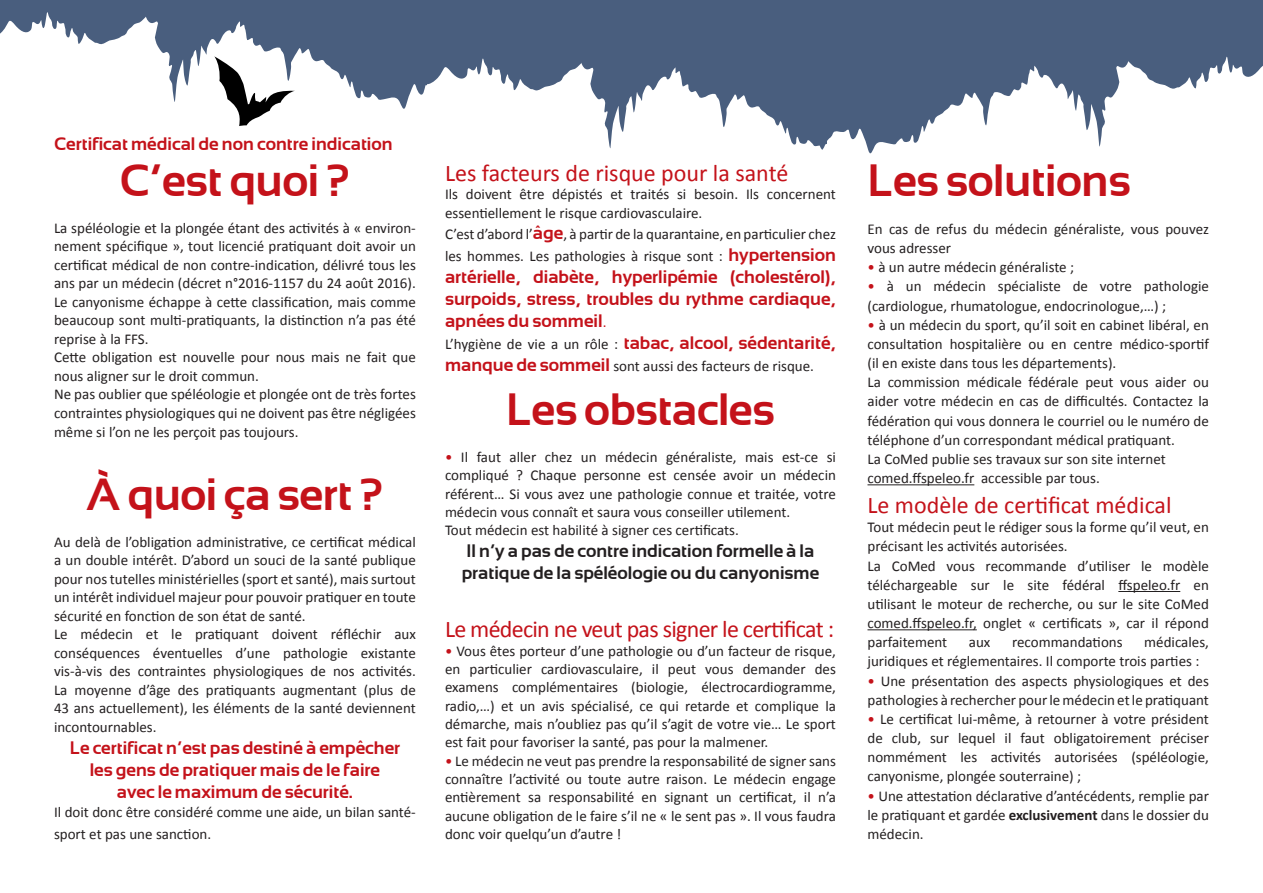
<style>
.page{position:relative;width:1263px;height:893px;background:#fff}
.page>*{position:absolute;margin:0;border:0;box-sizing:border-box;transform-origin:0 0}
.texte{font:700 45px "Sansation";letter-spacing:-.01em;color:#c4121a}
.texte-2{font:24px "Calibri";color:#c4121a}
.texte-3{font:24px "Calibri";letter-spacing:-.03em;color:#c4121a}
.texte-4{font:700 18px/21.9px "Sansation";color:#c4121a;text-align:justify}
.sansation{font:700 18px "Sansation";color:#c4121a}
.texte-5{font:700 18px/21.9px "Sansation";color:#231f20}
.titre{font:700 18px "Sansation";color:#c4121a}
.texte-6{font:15px/19.2px "Calibri";color:#231f20;text-align:justify}
.sansation-2{font:15px/22.2px "Calibri";color:#231f20}
.s1{font-family:"Sansation";font-weight:700;font-size:18px;color:#c4121a}
.s2{font-family:"Calibri";font-weight:400;font-size:15px}
.s3{font-family:"Calibri";font-weight:400;font-size:15px;color:#231f20}
.s4{color:#c4121a}
.s5{font-weight:700}
</style>
<div class="page">
<hr style="left:867px;top:484px;width:107px;height:1px;background:#231f20">
<hr style="left:1118px;top:591px;width:62px;height:1px;background:#231f20">
<hr style="left:867px;top:629px;width:110px;height:1px;background:#231f20">
<svg style="left:0;top:0;width:1263px;height:154px"></svg>
<p class="titre" style="left:54px;top:134px;width:340px">Certificat médical de non contre indication</p>
<p class="texte" style="left:119px;top:154px;width:232px">C’est quoi ?</p>
<p class="texte-6" style="left:54px;top:218px;width:363px;line-height:18.6px">La spéléologie et la plongée étant des activités à « environ&shy;nement spécifique », tout licencié pratiquant doit avoir un certificat médical de non contre-indication, délivré tous les ans par un médecin (décret n°2016-1157 du 24 août 2016).<br>Le canyonisme échappe à cette classification, mais comme beaucoup sont multi-pratiquants, la distinction n’a pas été reprise à la FFS.</p>
<p class="texte-6" style="left:54px;top:348px;width:363px;line-height:18.6px">Cette obligation est nouvelle pour nous mais ne fait que nous aligner sur le droit commun.</p>
<p class="texte-6" style="left:54px;top:385px;width:363px;line-height:18.6px">Ne pas oublier que spéléologie et plongée ont de très fortes contraintes physiologiques qui ne doivent pas être négligées même si l’on ne les perçoit pas toujours.</p>
<p class="texte" style="left:86px;top:468px;width:299px">À quoi ça sert ?</p>
<p class="texte-6" style="left:54px;top:532px;width:363px;line-height:18.6px">Au delà de l’obligation administrative, ce certificat médical a un double intérêt. D’abord un souci de la santé publique pour nos tutelles ministérielles (sport et santé), mais surtout un intérêt individuel majeur pour pouvoir pratiquer en toute sécurité en fonction de son état de santé.</p>
<p class="texte-6" style="left:54px;top:625px;width:363px;line-height:18.6px">Le médecin et le pratiquant doivent réfléchir aux conséquences éventuelles d’une pathologie existante vis-à-vis des contraintes physiologiques de nos activités.<br>La moyenne d’âge des pratiquants augmentant (plus de 43 ans actuellement), les éléments de la santé deviennent incontournables.</p>
<p class="sansation" style="left:70px;top:737px;width:332px">Le certificat n’est pas destiné à empêcher</p>
<p class="sansation" style="left:90px;top:760px;width:292px">les gens de pratiquer mais de le faire</p>
<p class="sansation" style="left:117px;top:782px;width:238px">avec le maximum de sécurité.</p>
<p class="sansation-2" style="left:54px;top:801px;width:363px">Il doit donc être considéré comme une aide, un bilan santé&shy;sport et pas une sanction.</p>
<p class="texte-2" style="left:445px;top:158px;width:345px">Les facteurs de risque pour la santé</p>
<p class="texte-6" style="left:445px;top:185px;width:392px;line-height:18.3px">Ils doivent être dépistés et traités si besoin. Ils concernent essentiellement le risque cardiovasculaire.</p>
<p class="texte-6" style="left:445px;top:224px;width:392px;line-height:21.9px">C’est d’abord l’<span class="s1">âge</span>, à partir de la quarantaine, en particulier chez les hommes. Les pathologies à risque sont : <span class="s1">hypertension</span></p>
<p class="texte-4" style="left:445px;top:266px;width:392px">artérielle, diabète, hyperlipémie (cholestérol), surpoids, stress, troubles du rythme cardiaque, apnées du sommeil<span class="s2">.</span></p>
<p class="texte-4" style="left:445px;top:332px;width:392px"><span class="s3">L’hygiène de vie a un rôle :</span> tabac, alcool, sédentarité,</p>
<p class="texte-6" style="left:445px;top:356px;width:371px"><span class="s1">manque de sommeil</span> sont aussi des facteurs de risque.</p>
<p class="texte" style="left:506px;top:384px;width:270px">Les obstacles</p>
<p class="texte-6" style="left:445px;top:448px;width:392px;line-height:18.3px"><span class="s4">•</span> Il faut aller chez un médecin généraliste, mais est-ce si compliqué ? Chaque personne est censée avoir un médecin référent… Si vous avez une pathologie connue et traitée, votre médecin vous connaît et saura vous conseiller utilement.</p>
<p class="texte-6" style="left:445px;top:521px;width:295px">Tout médecin est habilité à signer ces certificats.</p>
<p class="texte-5" style="left:462px;top:540px;width:359px">Il n’y a pas de contre indication formelle à la pratique de la spéléologie ou du canyonisme</p>
<p class="texte-3" style="left:445px;top:614px;width:391px">Le médecin ne veut pas signer le certificat :</p>
<p class="texte-6" style="left:445px;top:642px;width:392px;line-height:18.3px"><span class="s4">•</span> Vous êtes porteur d’une pathologie ou d’un facteur de risque, en particulier cardiovasculaire, il peut vous demander des examens complémentaires (biologie, électrocardiogramme, radio,…) et un avis spécialisé, ce qui retarde et complique la démarche, mais n’oubliez pas qu’il s’agit de votre vie… Le sport est fait pour favoriser la santé, pas pour la malmener.</p>
<p class="texte-6" style="left:445px;top:752px;width:392px;line-height:18.3px"><span class="s4">•</span> Le médecin ne veut pas prendre la responsabilité de signer sans connaître l’activité ou toute autre raison. Le médecin engage entièrement sa responsabilité en signant un certificat, il n’a aucune obligation de le faire s’il ne « le sent pas ». Il vous faudra donc voir quelqu’un d’autre !</p>
<p class="texte" style="left:867px;top:154px;width:265px">Les solutions</p>
<p class="texte-6" style="left:867px;top:219px;width:343px">En cas de refus du médecin généraliste, vous pouvez vous adresser</p>
<p class="texte-6" style="left:867px;top:258px;width:208px"><span class="s4">•</span> à un autre médecin généraliste ;</p>
<p class="texte-6" style="left:867px;top:277px;width:343px"><span class="s4">•</span> à un médecin spécialiste de votre pathologie (cardiologue, rhumatologue, endocrinologue,…) ;</p>
<p class="texte-6" style="left:867px;top:315px;width:343px"><span class="s4">•</span> à un médecin du sport, qu’il soit en cabinet libéral, en consultation hospitalière ou en centre médico-sportif (il en existe dans tous les départements).</p>
<p class="texte-6" style="left:867px;top:373px;width:343px">La commission médicale fédérale peut vous aider ou aider votre médecin en cas de difficultés. Contactez la fédération qui vous donnera le courriel ou le numéro de téléphone d’un correspondant médical pratiquant.</p>
<p class="texte-6" style="left:867px;top:449px;width:300px">La CoMed publie ses travaux sur son site internet</p>
<p class="texte-6" style="left:867px;top:469px;width:234px">comed.ffspeleo.fr accessible par tous.</p>
<p class="texte-2" style="left:867px;top:490px;width:306px">Le modèle de certificat médical</p>
<p class="texte-6" style="left:867px;top:518px;width:343px">Tout médecin peut le rédiger sous la forme qu’il veut, en précisant les activités autorisées.</p>
<p class="texte-6" style="left:867px;top:556px;width:343px">La CoMed vous recommande d’utiliser le modèle téléchargeable sur le site fédéral ffspeleo.fr en utilisant le moteur de recherche, ou sur le site CoMed comed.ffspeleo.fr, onglet « certificats », car il répond parfaitement</p>
<p class="texte-6" style="left:867px;top:633px;width:343px;text-indent:277px">médicales, juridiques et réglementaires. Il comporte trois parties :</p>
<p class="texte-6" style="left:867px;top:671px;width:343px"><span class="s4">•</span> Une présentation des aspects physiologiques et des pathologies à rechercher pour le médecin et le pratiquant</p>
<p class="texte-6" style="left:867px;top:709px;width:343px"><span class="s4">•</span> Le certificat lui-même, à retourner à votre président de club, sur lequel il faut obligatoirement préciser nommément les activités autorisées (spéléologie, canyonisme, plongée souterraine) ;</p>
<p class="texte-6" style="left:867px;top:786px;width:343px"><span class="s4">•</span> Une attestation déclarative d’antécédents, remplie par le pratiquant et gardée <span class="s5">exclusivement</span> dans le dossier du médecin.</p>
<p class="texte-6" style="left:969px;top:633px;width:23px">aux</p>
<p class="texte-6" style="left:1012px;top:633px;width:112px">recommandations</p>
</div>
